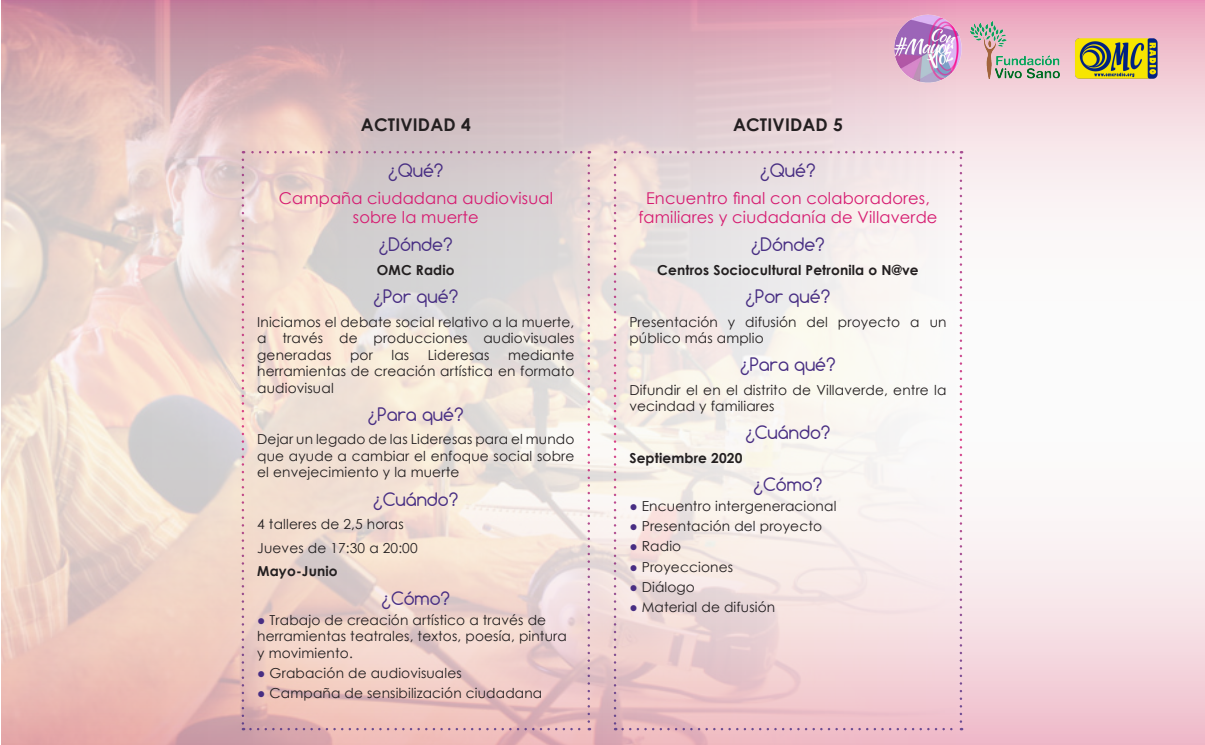
<style>
.page{position:relative;width:1205px;height:745px;background:#fff}
.page>*{position:absolute;margin:0;border:0;box-sizing:border-box;transform-origin:0 0}
.t1{font:17.5px "Comfortaa";color:#482e83}
.t2{font:700 17.5px "Century Gothic";letter-spacing:.01em;color:#231f20}
.t3{font:16.25px/19.5px "Century Gothic";letter-spacing:.01em;color:#d61a70;text-align:center}
.t4{font:13.75px/16.5px "Century Gothic";letter-spacing:.01em;color:#231f20;text-align:justify}
.t5{font:700 13.75px "Century Gothic";letter-spacing:.01em;color:#231f20}
.s1{color:#482e83}
</style>
<div class="page">
<svg style="left:959px;top:0;width:246px;height:744px"></svg>
<img style="left:1px;top:0;width:958px;height:744px">
<img style="left:893px;top:15px;width:69px;height:69px">
<img style="left:971px;top:21px;width:89px;height:58px">
<img style="left:1071px;top:36px;width:89px;height:48px">
<svg style="left:242px;top:160px;width:2px;height:569px"></svg>
<svg style="left:250px;top:727px;width:340px;height:2px"></svg>
<svg style="left:587px;top:151px;width:3px;height:570px;background:#e2c2cd"></svg>
<svg style="left:243px;top:151px;width:338px;height:2px"></svg>
<svg style="left:614px;top:160px;width:2px;height:569px"></svg>
<svg style="left:622px;top:727px;width:340px;height:2px"></svg>
<svg style="left:959px;top:151px;width:3px;height:570px"></svg>
<svg style="left:615px;top:151px;width:338px;height:2px"></svg>
<p class="t2" style="left:361px;top:111px;width:111px">ACTIVIDAD 4</p>
<p class="t2" style="left:733px;top:111px;width:111px">ACTIVIDAD 5</p>
<p class="t1" style="left:388px;top:159px;width:57px">¿Qué?</p>
<p class="t3" style="left:279px;top:187px;width:276px">Campaña ciudadana audiovisual sobre la muerte</p>
<p class="t1" style="left:379px;top:233px;width:75px">¿Dónde?</p>
<p class="t5" style="left:377px;top:259px;width:79px">OMC Radio</p>
<p class="t1" style="left:373px;top:285px;width:86px">¿Por qué?</p>
<p class="t4" style="left:257px;top:313px;width:319px">Iniciamos el debate social relativo a la muerte, a través de producciones audiovisuales generadas</p>
<p class="t1" style="left:760px;top:159px;width:57px">¿Qué?</p>
<p class="t3" style="left:638px;top:187px;width:301px">Encuentro final con colaboradores, familiares y ciudadanía de Villaverde</p>
<p class="t1" style="left:751px;top:233px;width:75px">¿Dónde?</p>
<p class="t5" style="left:657px;top:259px;width:263px">Centros Sociocultural Petronila o N@ve</p>
<p class="t1" style="left:745px;top:285px;width:86px">¿Por qué?</p>
<p class="t4" style="left:629px;top:313px;width:319px">Presentación y difusión del proyecto a un público más amplio</p>
<p class="t1" style="left:740px;top:353px;width:97px">¿Para qué?</p>
<p class="t4" style="left:629px;top:381px;width:319px">Difundir el en el distrito de Villaverde, entre la vecindad y familiares</p>
<p class="t1" style="left:745px;top:421px;width:87px">¿Cuándo?</p>
<p class="t5" style="left:629px;top:447px;width:115px">Septiembre 2020</p>
<p class="t1" style="left:753px;top:473px;width:70px">¿Cómo?</p>
<p class="t4" style="left:629px;top:497px;width:209px"><span class="s1">●</span> Encuentro intergeneracional</p>
<p class="t4" style="left:629px;top:517px;width:194px"><span class="s1">●</span> Presentación del proyecto</p>
<p class="t4" style="left:629px;top:537px;width:53px"><span class="s1">●</span> Radio</p>
<p class="t4" style="left:629px;top:557px;width:105px"><span class="s1">●</span> Proyecciones</p>
<p class="t4" style="left:629px;top:577px;width:67px"><span class="s1">●</span> Diálogo</p>
<p class="t4" style="left:629px;top:597px;width:147px"><span class="s1">●</span> Material de difusión</p>
<p class="t4" style="left:257px;top:346px;width:319px;text-indent:251px">mediante herramientas de creación artística en formato audiovisual</p>
<p class="t1" style="left:368px;top:403px;width:97px">¿Para qué?</p>
<p class="t4" style="left:257px;top:430px;width:319px">Dejar un legado de las Lideresas para el mundo que ayude a cambiar el enfoque social sobre el envejecimiento y la muerte</p>
<p class="t1" style="left:373px;top:487px;width:87px">¿Cuándo?</p>
<p class="t4" style="left:257px;top:515px;width:148px">4 talleres de 2,5 horas</p>
<p class="t4" style="left:257px;top:539px;width:162px">Jueves de 17:30 a 20:00</p>
<p class="t5" style="left:257px;top:560px;width:82px">Mayo-Junio</p>
<p class="t1" style="left:381px;top:586px;width:70px">¿Cómo?</p>
<p class="t4" style="left:257px;top:610px;width:311px;text-align:left"><span class="s1">●</span> Trabajo de creación artístico a través de herramientas teatrales, textos, poesía, pintura y movimiento.</p>
<p class="t4" style="left:257px;top:663px;width:206px"><span class="s1">●</span> Grabación de audiovisuales</p>
<p class="t4" style="left:257px;top:684px;width:287px"><span class="s1">●</span> Campaña de sensibilización ciudadana</p>
<p class="t4" style="left:350px;top:346px;width:24px">por</p>
<p class="t4" style="left:391px;top:346px;width:19px">las</p>
<p class="t4" style="left:428px;top:346px;width:63px">Lideresas</p>
</div>
